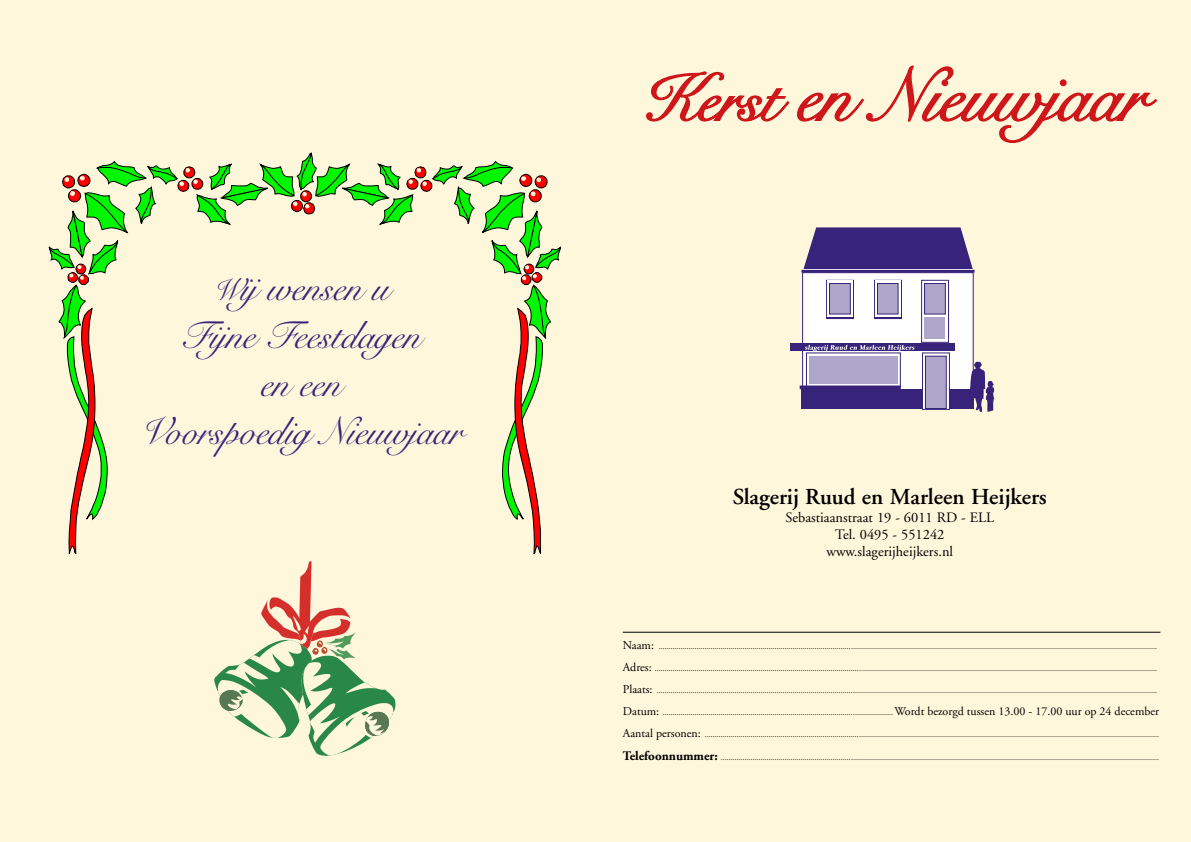
<style>
.page{position:relative;width:1191px;height:842px;background:#fff7dc}
.page>*{position:absolute;margin:0;border:0;box-sizing:border-box;transform-origin:0 0}
.t1{font:75px "Judith";color:#cd171a}
.t2{font:39px/48px "Judith";color:#37247a;text-align:center}
.t3{font:600 22.8px "Adobe Garamond";color:#000}
.t4{font:14.4px/17.3px "Adobe Garamond";color:#000;text-align:center}
.t5{font:8px "Adobe Garamond";color:#000}
.s1{font-size:31px}
.s2{font-size:67px}
.s3{font-size:12px}
.s4{font-weight:700;font-size:13px}
</style>
<div class="page">
<div style="left:790px;top:344px;width:165px;height:7px;background:#37247a"></div>
<svg style="left:801px;top:227px;width:193px;height:185px;background:#a69dbf"></svg>
<hr style="left:623px;top:632px;width:537px;height:1px;background:#000">
<svg style="left:48px;top:152px;width:513px;height:402px"></svg>
<svg style="left:214px;top:561px;width:181px;height:195px"></svg>
<svg style="left:646px;top:65px;width:512px;height:79px"></svg>
<h2 class="t2" style="left:139px;top:265px;width:325px"><span class="s1">W</span>ijwensen u<br>Fijne Feestdagen<br>en een<br>Voorspoedig Nieuwjaar</h2>
<h1 class="t1" style="left:641px;top:53px;width:506px"><span class="s2">Kerst</span> en Nieuwjaar</h1>
<h3 class="t3" style="left:732px;top:484px;width:315px">Slagerij Ruud en Marleen Heijkers</h3>
<h3 class="t4" style="left:785px;top:509px;width:210px">Sebastiaanstraat 19 - 6011 RD - ELL<br>Tel. 0495 - 551242 www.slagerijheijkers.nl</h3>
<p class="t5" style="left:623px;top:643px;width:536px"><span class="s3">Naam:</span> .........................................................................................................................................................................................................................................................</p>
<p class="t5" style="left:623px;top:665px;width:535px"><span class="s3">Adres:</span> ...........................................................................................................................................................................................................................................................</p>
<p class="t5" style="left:623px;top:687px;width:536px"><span class="s3">Plaats:</span> ..........................................................................................................................................................................................................................................................</p>
<p class="t5" style="left:623px;top:709px;width:538px"><span class="s3">Datum:</span> ................................................................................................................... <span class="s3">Wordt bezorgd tussen 13.00 - 17.00 uur op 24 december</span></p>
<p class="t5" style="left:623px;top:731px;width:537px"><span class="s3">Aantal personen:</span> ...................................................................................................................................................................................................................................</p>
<p class="t5" style="left:623px;top:753px;width:538px"><span class="s4">Telefoonnummer:</span> ...........................................................................................................................................................................................................................</p>
</div>
